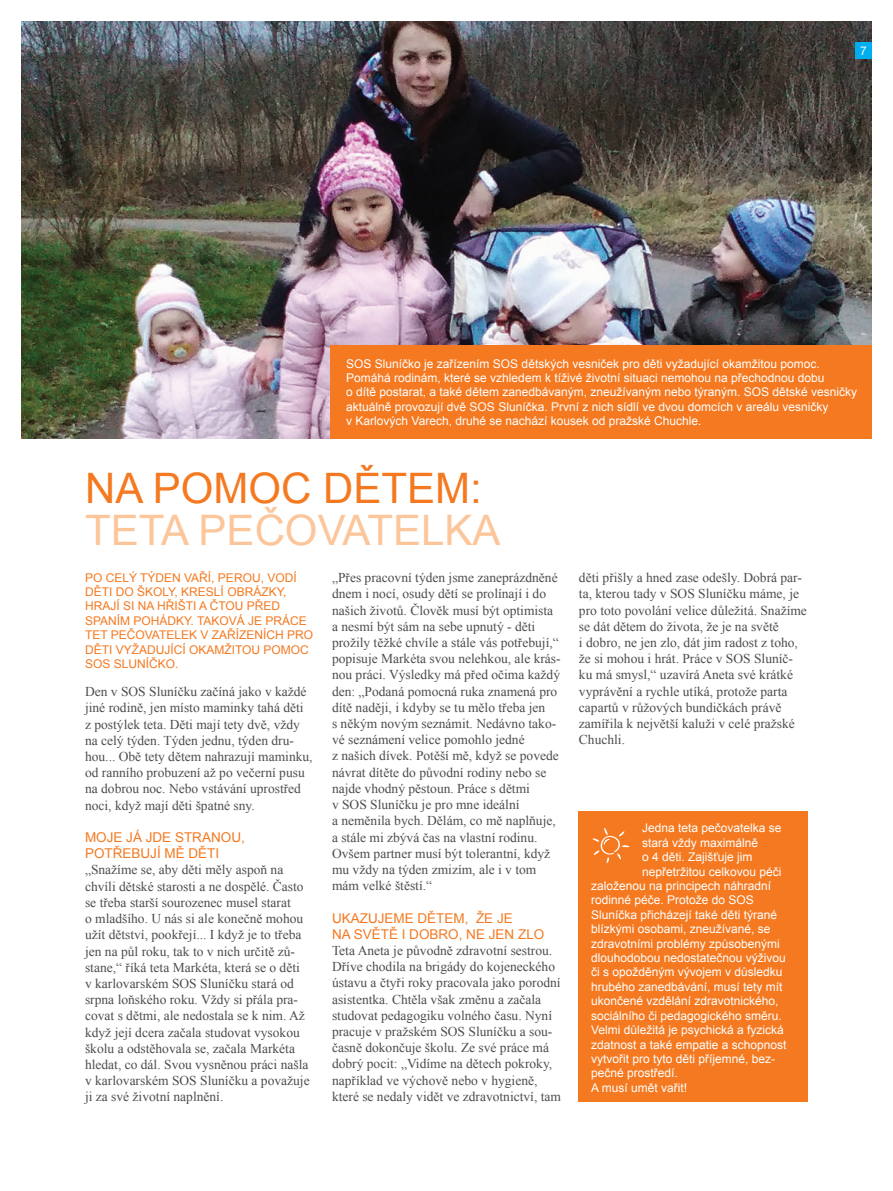
<style>
.page{position:relative;width:893px;height:1191px;background:#fff}
.page>*{position:absolute;margin:0;border:0;box-sizing:border-box;transform-origin:0 0}
.t1{font:42px "Arial";color:#fcc59a}
.t2{font:42px "Arial";color:#f47920}
.t3{font:13.5px/16.2px "Times New Roman";color:#4d4d4f}
.t4{font:13.5px/16.2px "Arial";color:#f47920}
.t5{font:12px/14.4px "Arial";color:#fff}
.t6{font:12px/14.4px "Arial";color:#f47920}
.t7{font:12px "Helvetica Neue CE";color:#fff}
</style>
<div class="page">
<img style="left:21px;top:21px;width:851px;height:418px">
<div style="left:855px;top:43px;width:17px;height:16px;background:#00aeef"></div>
<div style="left:331px;top:345px;width:541px;height:94px;background:#f47920"></div>
<div style="left:578px;top:811px;width:230px;height:290px;background:#f47920"></div>
<svg style="left:592px;top:827px;width:37px;height:36px"></svg>
<p class="t7" style="left:860px;top:44px;width:8px">7</p>
<p class="t5" style="left:346px;top:356px;width:512px">SOS Sluníčko je zařízením SOS dětských vesniček pro děti vyžadující okamžitou pomoc.<br>Pomáhá rodinám, které se vzhledem k tíživé životní situaci nemohou na přechodnou dobu<br>o dítě postarat, a také dětem zanedbávaným, zneužívaným nebo týraným. SOS dětské vesničky aktuálně provozují dvě SOS Sluníčka. První z nich sídlí ve dvou domcích v areálu vesničky<br>v Karlových Varech, druhé se nachází kousek od pražské Chuchle.</p>
<h1 class="t2" style="left:85px;top:460px;width:398px">NA POMOC DĚTEM:</h1>
<h1 class="t1" style="left:85px;top:502px;width:417px">TETA PEČOVATELKA</h1>
<p class="t6" style="left:85px;top:570px;width:192px">Po celý týden vaří, perou , vod</p>
<p class="t6" style="left:293px;top:570px;width:5px">í</p>
<p class="t6" style="left:85px;top:584px;width:8px">děti</p>
<p class="t6" style="left:85px;top:584px;width:203px;text-indent:31px">do ško ly, kres lí ob rázky, hrají si na hřišti a čtou</p>
<p class="t6" style="left:247px;top:599px;width:33px">před</p>
<p class="t6" style="left:85px;top:613px;width:9px">span</p>
<p class="t6" style="left:117px;top:613px;width:26px">ím poh</p>
<p class="t6" style="left:159px;top:613px;width:54px">ádky. Takov</p>
<p class="t6" style="left:237px;top:613px;width:72px">á j e práce</p>
<p class="t6" style="left:85px;top:628px;width:51px">tet pečovat</p>
<p class="t6" style="left:166px;top:628px;width:42px">elek vza</p>
<p class="t6" style="left:227px;top:628px;width:85px">řízen ích pro</p>
<p class="t6" style="left:85px;top:642px;width:8px">děti</p>
<p class="t6" style="left:116px;top:642px;width:25px">vyžaduj</p>
<p class="t6" style="left:170px;top:642px;width:28px">ící okamžitou</p>
<p class="t6" style="left:264px;top:642px;width:10px">pomoc</p>
<p class="t6" style="left:85px;top:656px;width:74px">SOS Slun íčko</p>
<p class="t6" style="left:175px;top:656px;width:5px">.</p>
<p class="t3" style="left:85px;top:683px;width:229px">Den v SOS Sluníčku začíná jako v každé jiné rodině, jen místo maminky tahá děti z postýlek teta. Děti mají tety dvě, vždy na celý týden. Týden jednu, týden dru&shy;hou... Obě tety dětem nahrazují maminku, od ranního probuzení až po večerní pusu na dobrou noc. Nebo vstávání uprostřed noci, když mají děti špatné sny.</p>
<p class="t4" style="left:85px;top:829px;width:161px">MOJE JÁ JDE STRANOU,<br>POTŘEBUJÍ MĚ DĚTI</p>
<p class="t3" style="left:85px;top:861px;width:226px">„Snažíme se, aby děti měly aspoň na chvíli dětské starosti a ne dospělé. Často se třeba starší sourozenec musel starat<br>o mladšího. U nás si ale konečně mohou užít dětství, pookřejí... I když je to třeba jen na půl roku, tak to v nich určitě zů&shy;stane,“ říká teta Markéta, která se o děti v karlovarském SOS Sluníčku stará od srpna loňského roku. Vždy si přála pra&shy;covat s dětmi, ale nedostala se k nim. Až když její dcera začala studovat vysokou školu a odstěhovala se, začala Markéta hledat, co dál. Svou vysněnou práci našla v karlovarském SOS Sluníčku a považuje ji za své životní naplnění.</p>
<p class="t3" style="left:332px;top:569px;width:230px">„Přes pracovní týden jsme zaneprázdněné dnem i nocí, osudy dětí se prolínají i do našich životů. Člověk musí být optimista a nesmí být sám na sebe upnutý - děti prožily těžké chvíle a stále vás potřebují,“ popisuje Markéta svou nelehkou, ale krás&shy;nou práci. Výsledky má před očima každý den: „Podaná pomocná ruka znamená pro dítě naději, i kdyby se tu mělo třeba jen<br>s někým novým seznámit. Nedávno tako&shy;vé seznámení velice pomohlo jedné<br>z našich dívek. Potěší mě, když se povede návrat dítěte do původní rodiny nebo se najde vhodný pěstoun. Práce s dětmi<br>v SOS Sluníčku je pro mne ideální<br>a neměnila bych. Dělám, co mě naplňuje, a stále mi zbývá čas na vlastní rodinu.<br>Ovšem partner musí být tolerantní, když mu vždy na týden zmizím, ale i v tom mám velké štěstí.“</p>
<p class="t4" style="left:332px;top:909px;width:214px">UKAZUJEME DĚTEM, ŽE JE<br>NA SVĚTĚ I DOBRO, NE JEN ZLO</p>
<p class="t3" style="left:332px;top:942px;width:230px">Teta Aneta je původně zdravotní sestrou.<br>Dříve chodila na brigády do kojeneckého ústavu a čtyři roky pracovala jako porodní asistentka. Chtěla však změnu a začala studovat pedagogiku volného času. Nyní pracuje v pražském SOS Sluníčku a sou&shy;časně dokončuje školu. Ze své práce má dobrý pocit: „Vidíme na dětech pokroky, například ve výchově nebo v hygieně, které se nedaly vidět ve zdravotnictví, tam</p>
<p class="t3" style="left:579px;top:569px;width:229px">děti přišly a hned zase odešly. Dobrá par&shy;ta, kterou tady v SOS Sluníčku máme, je pro toto povolání velice důležitá. Snažíme se dát dětem do života, že je na světě<br>i dobro, ne jen zlo, dát jim radost z toho, že si mohou i hrát. Práce v SOS Sluníč&shy;ku má smysl,“ uzavírá Aneta své krátké vyprávění a rychle utíká, protože parta capartů v růžových bundičkách právě zamířila k největší kaluži v celé pražské Chuchli.</p>
<p class="t5" style="left:642px;top:821px;width:141px">Jedna teta pečovatelka se</p>
<p class="t5" style="left:642px;top:835px;width:118px">stará vždy maximálně</p>
<p class="t5" style="left:642px;top:850px;width:112px">o 4 děti. Zajišťuje jim</p>
<p class="t5" style="left:642px;top:864px;width:141px">nepřetržitou celkovou péči</p>
<p class="t5" style="left:591px;top:878px;width:182px">založenou na principech náhradní</p>
<p class="t5" style="left:591px;top:893px;width:164px">rodinné péče. Protože do SOS</p>
<p class="t5" style="left:591px;top:907px;width:188px">Sluníčka přicházejí také děti týrané</p>
<p class="t5" style="left:591px;top:922px;width:181px">blízkými osobami, zneužívané, se</p>
<p class="t5" style="left:591px;top:936px;width:190px">zdravotními problémy způsobenými</p>
<p class="t5" style="left:591px;top:950px;width:196px">dlouhodobou nedostatečnou výživou</p>
<p class="t5" style="left:591px;top:965px;width:193px">či s opožděným vývojem v důsledku</p>
<p class="t5" style="left:591px;top:979px;width:193px">hrubého zanedbávání, musí tety mít</p>
<p class="t5" style="left:591px;top:994px;width:189px">ukončené vzdělání zdravotnického,</p>
<p class="t5" style="left:591px;top:1008px;width:192px">sociálního či pedagogického směru.</p>
<p class="t5" style="left:591px;top:1022px;width:194px">Velmi důležitá je psychická a fyzická</p>
<p class="t5" style="left:591px;top:1037px;width:197px">zdatnost a také empatie a schopnost</p>
<p class="t5" style="left:591px;top:1051px;width:186px">vytvořit pro tyto děti příjemné, bez-</p>
<p class="t5" style="left:591px;top:1066px;width:88px">pečné prostředí.</p>
<p class="t5" style="left:591px;top:1080px;width:98px">A musí umět vařit!</p>
</div>
